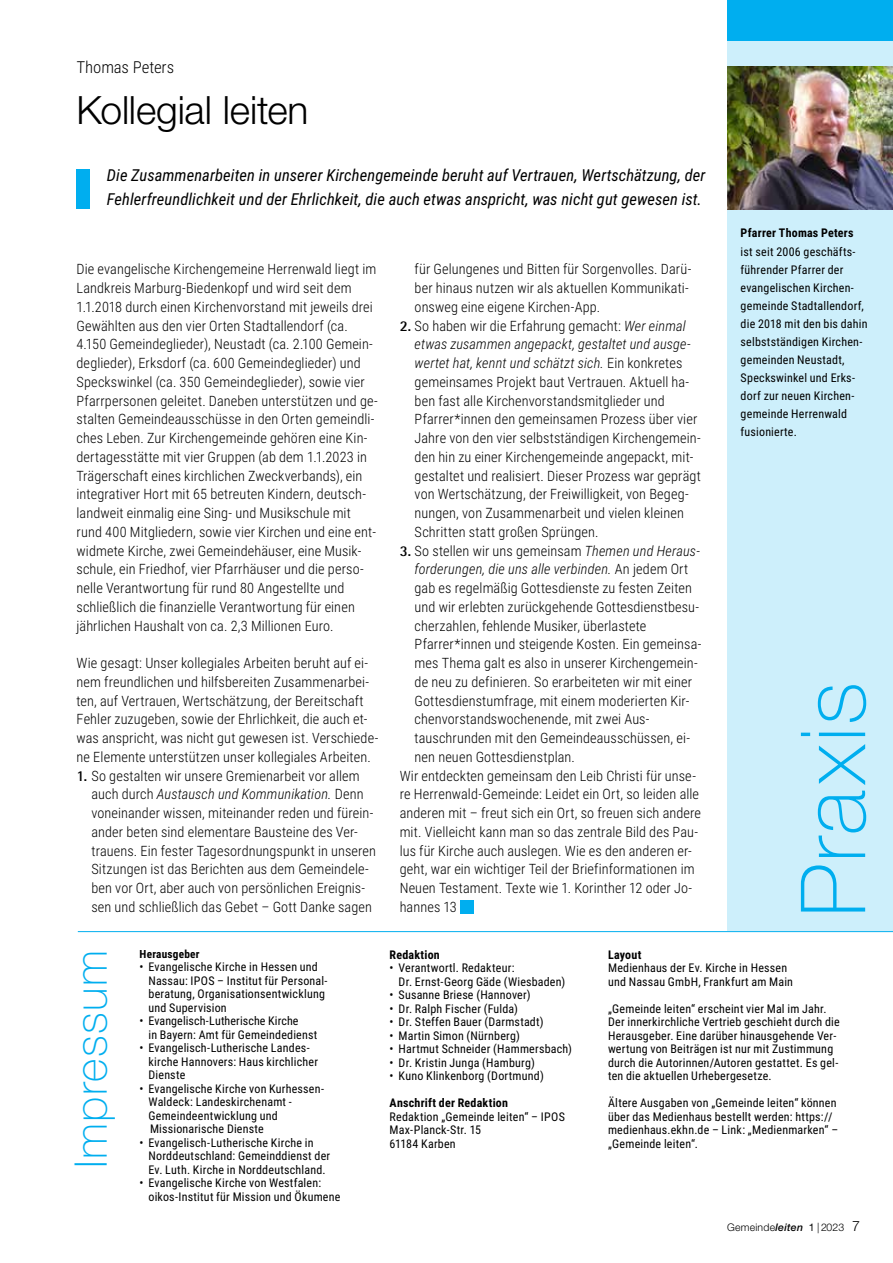
<style>
.page{position:relative;width:893px;height:1263px;background:#fff}
.page>*{position:absolute;margin:0;border:0;box-sizing:border-box;transform-origin:0 0}
.t1{font:100 90px "Helvetica Neue LT Std";letter-spacing:.02em;color:#00aeef}
.t2{font:100 45px "Helvetica Neue LT Std";letter-spacing:.03em;color:#00aeef}
.t3{font:300 39px "Helvetica Neue LT Std";letter-spacing:-.005em;color:#000}
.t4{font:italic 16.5px/24px "Roboto Condensed";letter-spacing:.005em;color:#000}
.t5{font:300 16.5px "Roboto Condensed";color:#000}
.t6{font:300 14.25px/18.8px "Roboto Condensed";letter-spacing:.01em;color:#000}
.t7{font:italic 300 14.25px "Roboto Condensed";letter-spacing:.01em;color:#000}
.t8{font:12px/13.5px "Roboto Condensed";letter-spacing:.02em;color:#000}
.t9{font:700 12px "Roboto Condensed";letter-spacing:.02em;color:#000}
.t10{font:700 11.25px "Roboto Condensed";letter-spacing:.02em;color:#000}
.t11{font:300 10.5px "Helvetica Neue LT Std";letter-spacing:.02em;color:#000}
.s1{font-family:"Rotis Semi Sans Std";font-weight:700;font-size:15px}
.s2{font-style:italic}
.s3{font-style:normal}
.s4{font-weight:500;font-style:italic}
.s5{font-weight:400}
.s6{font-size:14.25px}
</style>
<div class="page">
<div style="left:727px;top:1px;width:166px;height:930px;background:#cdeffb"></div>
<div style="left:460px;top:900px;width:14px;height:14px;background:#00aeef"></div>
<div style="left:727px;top:0;width:166px;height:40px;background:#00aeef"></div>
<hr style="left:78px;top:931px;width:815px;height:1px;background:#00aeef">
<img style="left:727px;top:66px;width:166px;height:144px">
<div style="left:76px;top:169px;width:14px;height:39px;background:#00aeef"></div>
<p class="t5" style="left:77px;top:55px;width:99px">Thomas Peters</p>
<h3 class="t3" style="left:77px;top:87px;width:233px">Kollegial leiten</h3>
<p class="t4" style="left:107px;top:162px;width:600px">Die Zusammenarbeiten in unserer Kirchengemeinde beruht auf Vertrauen, Wertschätzung, der<br>Fehlerfreundlichkeit und der Ehrlichkeit, die auch etwas anspricht, was nicht gut gewesen ist.</p>
<p class="t6" style="left:77px;top:259px;width:303px">Die evangelische Kirchengemeine Herrenwald liegt im Landkreis Marburg-Biedenkopf und wird seit dem 1.1.2018 durch einen Kirchenvorstand mit jeweils drei Gewählten aus den vier Orten Stadtallendorf (ca.<br>4.150 Gemeindeglieder), Neustadt (ca. 2.100 Gemein&shy;deglieder), Erksdorf (ca. 600 Gemeindeglieder) und Speckswinkel (ca. 350 Gemeindeglieder), sowie vier Pfarrpersonen geleitet. Daneben unterstützen und ge&shy;stalten Gemeindeausschüsse in den Orten gemeindli&shy;ches Leben. Zur Kirchengemeinde gehören eine Kin&shy;dertagesstätte mit vier Gruppen (ab dem 1.1.2023 in Trägerschaft eines kirchlichen Zweckverbands), ein integrativer Hort mit 65 betreuten Kindern, deutsch&shy;landweit einmalig eine Sing- und Musikschule mit rund 400 Mitgliedern, sowie vier Kirchen und eine ent&shy;widmete Kirche, zwei Gemeindehäuser, eine Musik&shy;schule, ein Friedhof, vier Pfarrhäuser und die perso&shy;nelle Verantwortung für rund 80 Angestellte und schließlich die finanzielle Verantwortung für einen jährlichen Haushalt von ca. 2,3 Millionen Euro.</p>
<p class="t6" style="left:77px;top:653px;width:303px">Wie gesagt: Unser kollegiales Arbeiten beruht auf ei&shy;nem freundlichen und hilfsbereiten Zusammenarbei&shy;ten, auf Vertrauen, Wertschätzung, der Bereitschaft Fehler zuzugeben, sowie der Ehrlichkeit, die auch et&shy;was anspricht, was nicht gut gewesen ist. Verschiede&shy;ne Elemente unterstützen unser kollegiales Arbeiten.</p>
<p class="t6" style="left:91px;top:766px;width:286px;text-indent:-15px"><span class="s1">1.</span> So gestalten wir unsere Gremienarbeit vor allem auch durch <span class="s2">Austausch und Kommunikation.</span> Denn voneinander wissen, miteinander reden und fürein&shy;ander beten sind elementare Bausteine des Ver&shy;trauens. Ein fester Tagesordnungspunkt in unseren Sitzungen ist das Berichten aus dem Gemeindele&shy;ben vor Ort, aber auch von persönlichen Ereignis&shy;sen und schließlich das Gebet – Gott Danke sagen</p>
<p class="t6" style="left:415px;top:259px;width:278px">für Gelungenes und Bitten für Sorgenvolles. Darü&shy;ber hinaus nutzen wir als aktuellen Kommunikati&shy;onsweg eine eigene Kirchen-App.</p>
<p class="t6" style="left:415px;top:316px;width:288px;text-indent:-15px"><span class="s1">2.</span> So haben wir die Erfahrung gemacht: <span class="s2">Wer einmal etwas zusammen angepackt, gestaltet und ausge&shy;wertet hat, kennt und schätzt sich.</span> Ein konkretes gemeinsames Projekt baut Vertrauen. Aktuell ha&shy;ben fast alle Kirchenvorstandsmitglieder und Pfarrer*innen den gemeinsamen Prozess über vier Jahre von den vier selbstständigen Kirchengemein&shy;den hin zu einer Kirchengemeinde angepackt, mit&shy;gestaltet und realisiert. Dieser Prozess war geprägt von Wertschätzung, der Freiwilligkeit, von Begeg&shy;nungen, von Zusammenarbeit und vielen kleinen Schritten statt großen Sprüngen.</p>
<p class="t6" style="left:400px;top:541px;width:302px"><span class="s1">3.</span> So stellen wir uns gemeinsam <span class="s2">Themen und Heraus-</span></p>
<p class="t7" style="left:415px;top:559px;width:275px">forderungen, die uns alle verbinden. <span class="s3">An jedem Ort</span></p>
<p class="t6" style="left:415px;top:578px;width:279px">gab es regelmäßig Gottesdienste zu festen Zeiten</p>
<p class="t6" style="left:415px;top:597px;width:286px">und wir erlebten zurückgehende Gottesdienstbesu-</p>
<p class="t6" style="left:415px;top:616px;width:233px">cherzahlen, fehlende Musiker, überlastete</p>
<p class="t6" style="left:415px;top:634px;width:288px">Pfarrer*innen und steigende Kosten. Ein gemeinsa-</p>
<p class="t6" style="left:415px;top:653px;width:285px">mes Thema galt es also in unserer Kirchengemein-</p>
<p class="t6" style="left:415px;top:672px;width:279px">de neu zu definieren. So erarbeiteten wir mit einer</p>
<p class="t6" style="left:415px;top:691px;width:276px">Gottesdienstumfrage, mit einem moderierten Kir-</p>
<p class="t6" style="left:415px;top:709px;width:237px">chenvorstandswochenende, mit zwei Aus-</p>
<p class="t6" style="left:415px;top:728px;width:277px">tauschrunden mit den Gemeindeausschüssen, ei-</p>
<p class="t6" style="left:415px;top:747px;width:162px">nen neuen Gottesdienstplan.</p>
<p class="t6" style="left:400px;top:766px;width:298px">Wir entdeckten gemeinsam den Leib Christi für unse-</p>
<p class="t6" style="left:400px;top:784px;width:301px">re Herrenwald-Gemeinde: Leidet ein Ort, so leiden alle</p>
<p class="t6" style="left:400px;top:803px;width:303px">anderen mit – freut sich ein Ort, so freuen sich andere</p>
<p class="t6" style="left:400px;top:822px;width:300px">mit. Vielleicht kann man so das zentrale Bild des Pau-</p>
<p class="t6" style="left:400px;top:841px;width:294px">lus für Kirche auch auslegen. Wie es den anderen er-</p>
<p class="t6" style="left:400px;top:859px;width:296px">geht, war ein wichtiger Teil der Briefinformationen im</p>
<p class="t6" style="left:400px;top:878px;width:294px">Neuen Testament. Texte wie 1. Korinther 12 oder Jo-</p>
<p class="t6" style="left:400px;top:897px;width:59px">hannes 13</p>
<p class="t9" style="left:741px;top:224px;width:114px">Pfarrer Thomas Peters</p>
<p class="t8" style="left:741px;top:242px;width:128px;line-height:18px">ist seit 2006 geschäfts&shy;führender Pfarrer der evangelischen Kirchen&shy;gemeinde Stadtallendorf, die 2018 mit den bis dahin selbstständigen Kirchen&shy;gemeinden Neustadt,<br>Speckswinkel und Erks&shy;dorf zur neuen Kirchen&shy;gemeinde Herrenwald fusionierte.</p>
<h1 class="t1" style="left:782px;top:917px;width:237px;rotate:-90deg">Praxis</h1>
<h2 class="t2" style="left:65px;top:1168px;width:219px;rotate:-90deg">Impressum</h2>
<p class="t10" style="left:140px;top:946px;width:62px">Herausgeber</p>
<p class="t8" style="left:149px;top:960px;width:181px;text-indent:-9px">• Evangelische Kirche in Hessen und<br>Nassau: IPOS – Institut für Personal&shy;beratung, Organisationsentwicklung und Supervision</p>
<p class="t8" style="left:149px;top:1014px;width:170px;text-indent:-9px">• Evangelisch-Lutherische -Kirche<br>in Bayern: Amt für Gemeindedienst</p>
<p class="t8" style="left:149px;top:1041px;width:171px;text-indent:-9px">• Evangelisch-Lutherische -Landes&shy;kirche Hannovers: Haus kirchlicher<br>Dienste</p>
<p class="t8" style="left:149px;top:1081px;width:177px;text-indent:-9px">• Evangelische Kirche von Kurhessen-<br>Waldeck: Landeskirchenamt -<br>Gemeindeentwicklung und<br>Missionarische Dienste</p>
<p class="t8" style="left:149px;top:1135px;width:183px;text-indent:-9px">• Evangelisch-Lutherische Kirche in<br>Norddeutschland: Gemeinddienst der<br>Ev. Luth. Kirche in Norddeutschland.</p>
<p class="t8" style="left:149px;top:1176px;width:193px;text-indent:-9px">• Evangelische Kirche von Westfalen: oikos-Institut für Mission und Ökumene</p>
<p class="t9" style="left:390px;top:946px;width:52px">Redaktion</p>
<p class="t8" style="left:399px;top:961px;width:168px;text-indent:-9px">• Verantwortl. Redakteur:<br>Dr. Ernst-Georg Gäde (Wiesbaden)</p>
<p class="t8" style="left:390px;top:988px;width:142px">• Susanne Briese (Hannover)</p>
<p class="t8" style="left:390px;top:1001px;width:130px">• Dr. Ralph Fischer (Fulda)</p>
<p class="t8" style="left:390px;top:1015px;width:155px">• Dr. Steffen Bauer (Darmstadt)</p>
<p class="t8" style="left:390px;top:1028px;width:132px">• Martin Simon (Nürnberg)</p>
<p class="t8" style="left:390px;top:1042px;width:184px">• Hartmut Schneider (Hammersbach)</p>
<p class="t8" style="left:390px;top:1055px;width:147px">• Dr. Kristin Junga (Hamburg)</p>
<p class="t8" style="left:390px;top:1069px;width:156px">• Kuno Klinkenborg (Dortmund)</p>
<p class="t9" style="left:390px;top:1094px;width:120px">Anschrift der Redaktion</p>
<p class="t8" style="left:390px;top:1109px;width:177px">Redaktion „Gemeinde leiten“ – IPOS<br>Max-Planck-Str. 15<br>61184 Karben</p>
<p class="t9" style="left:608px;top:946px;width:35px">Layout</p>
<p class="t8" style="left:608px;top:961px;width:186px">Medienhaus der Ev. Kirche in Hessen und Nassau GmbH, Frankfurt am Main</p>
<p class="t8" style="left:608px;top:1001px;width:233px">„Gemeinde leiten“ erscheint vier Mal im Jahr.<br>Der innerkirchliche Vertrieb geschieht durch die Herausgeber. Eine darüber hinausgehende Ver&shy;wertung von Beiträgen ist nur mit Zustimmung durch die Autorinnen/Autoren gestattet. Es gel&shy;ten die aktuellen Urhebergesetze.</p>
<p class="t8" style="left:608px;top:1096px;width:232px">Ältere Ausgaben von „Gemeinde leiten“ können über das Medienhaus bestellt werden: https:// medienhaus.ekhn.de – Link: „Medienmarken“ – „Gemeinde leiten“.</p>
<p class="t11" style="left:727px;top:1220px;width:134px">Gemeinde<span class="s4">leiten</span> <span class="s5">1</span> | 2023 <span class="s6">7</span></p>
</div>
